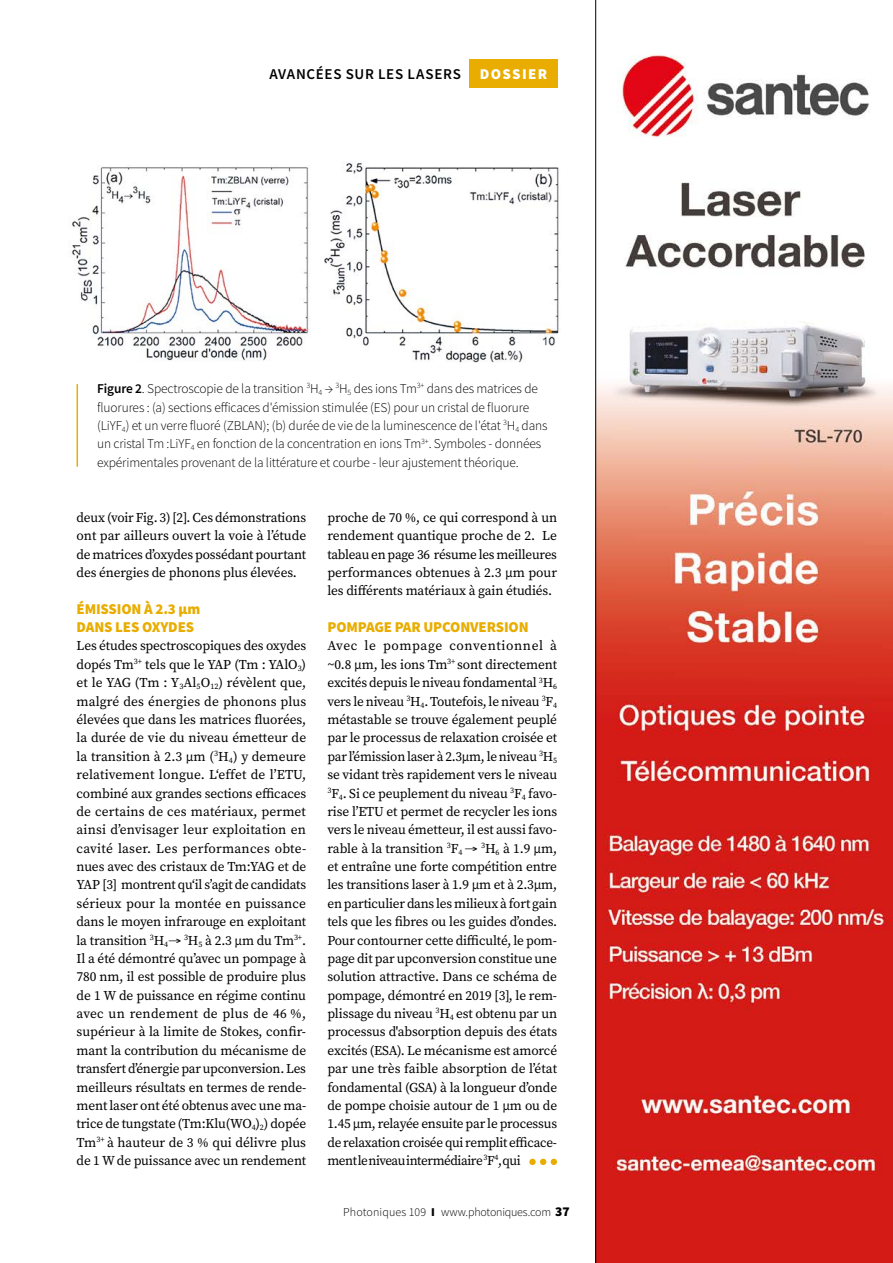
<style>
.page{position:relative;width:893px;height:1263px;background:#fff}
.page>*{position:absolute;margin:0;border:0;box-sizing:border-box;transform-origin:0 0}
.t1{font:900 15px/18px "Source Sans Pro";letter-spacing:-.01em;color:#e8ad00}
.t2{font:600 15px "Source Sans Pro";letter-spacing:.04em;color:#000}
.t3{font:900 15px "Source Sans Pro";letter-spacing:.09em;color:#fff}
.t4{font:13.5px/18.3px "Source Serif Pro";letter-spacing:-.01em;color:#000;text-align:justify}
.t5{font:300 13.5px/18.3px "Source Sans Pro";letter-spacing:-.01em;color:#000}
.t6{font:300 12px "Source Sans Pro";color:#000}
.s1{font-weight:600}
.s2{font-weight:900}
.s3{font-weight:900;font-size:13.5px}
</style>
<div class="page">
<div style="left:469px;top:60px;width:89px;height:28px;background:#e8ad00"></div>
<img style="left:72px;top:167px;width:239px;height:194px">
<img style="left:324px;top:163px;width:236px;height:200px">
<hr style="left:77px;top:384px;width:1px;height:83px;background:#e8ad00">
<div style="left:529px;top:1159px;width:7px;height:6px;background:#e8ad00;border-radius:50%"></div>
<svg style="left:540px;top:1159px;width:17px;height:6px"></svg>
<img style="left:595px;top:0;width:298px;height:1263px">
<p class="t2" style="left:269px;top:64px;width:11px">AVANCÉES</p>
<p class="t2" style="left:346px;top:64px;width:14px">SUR</p>
<p class="t2" style="left:378px;top:64px;width:41px">LES LASERS</p>
<p class="t3" style="left:480px;top:64px;width:69px">DOSSIER</p>
<p class="t5" style="left:97px;top:380px;width:452px"><span class="s1">FIGURE 2</span>. Spectroscopie de la transition <sup>3</sup>H<sub>4</sub> → <sup>3</sup>H<sub>5</sub> des ions Tm<sup>3+</sup> dans des matrices de fluorures : (a) sections efficaces d'émission stimulée (ES) pour un cristal de fluorure (LiYF<sub>4</sub>) et un verre fluoré (ZBLAN); (b) durée de vie de la luminescence de l'état <sup>3</sup>H<sub>4</sub> dans un cristal Tm :LiYF<sub>4</sub> en fonction de la concentration en ions Tm<sup>3+</sup>. Symboles - données expérimentales provenant de la littérature et courbe - leur ajustement théorique.</p>
<p class="t4" style="left:77px;top:508px;width:231px">deux (voir Fig. 3) [2]. Ces démonstrations ont par ailleurs ouvert la voie à l’étude de matrices d’oxydes possédant pourtant des énergies de phonons plus élevées.</p>
<p class="t1" style="left:77px;top:599px;width:125px">ÉMISSION À 2.3 µm<br>DANS LES OXYDES</p>
<p class="t4" style="left:77px;top:637px;width:231px">Les études spectroscopiques des oxydes dopés Tm<sup>3+</sup> tels que le YAP (Tm : YAlO<sub>3</sub>) et le YAG (Tm : Y<sub>3</sub>Al<sub>5</sub>O<sub>12</sub>) révèlent que, malgré des énergies de phonons plus élevées que dans les matrices fluorées, la durée de vie du niveau émetteur de la transition à 2.3 µm (<sup>3</sup>H<sub>4</sub>) y demeure relativement longue. L‘effet de l’ETU, combiné aux grandes sections efficaces de certains de ces matériaux, permet ainsi d’envisager leur exploitation en cavité laser. Les performances obte&shy;nues avec des cristaux de Tm:YAG et de YAP [3] montrent qu‘il s’agit de candidats sérieux pour la montée en puissance dans le moyen infrarouge en exploitant la transition <sup>3</sup>H<sub>4</sub>→ <sup>3</sup>H<sub>5</sub> à 2.3 µm du Tm<sup>3+</sup>.<br>Il a été démontré qu’avec un pompage à 780 nm, il est possible de produire plus de 1 W de puissance en régime continu avec un rendement de plus de 46 %, supérieur à la limite de Stokes, confir&shy;mant la contribution du mécanisme de transfert d’énergie par upconversion. Les meilleurs résultats en termes de rende&shy;ment laser ont été obtenus avec une ma&shy;trice de tungstate (Tm:Klu(WO<sub>4</sub>)<sub>2</sub>) dopée Tm<sup>3+</sup> à hauteur de 3 % qui délivre plus de 1 W de puissance avec un rendement</p>
<p class="t4" style="left:327px;top:508px;width:231px">proche de 70 %, ce qui correspond à un rendement quantique proche de 2. Le tableau en page 36 résume les meilleures performances obtenues à 2.3 µm pour les différents matériaux à gain étudiés.</p>
<p class="t1" style="left:327px;top:618px;width:203px">POMPAGE PAR UPCONVERSION</p>
<p class="t4" style="left:327px;top:637px;width:231px">Avec le pompage conventionnel à ~0.8 μm, les ions Tm<sup>3+</sup> sont directement excités depuis le niveau fondamental <sup>3</sup>H<sub>6 </sub>vers le niveau <sup>3</sup>H<sub>4</sub>. Toutefois, le niveau <sup>3</sup>F<sub>4 </sub>métastable se trouve également peuplé par le processus de relaxation croisée et par l’émission laser à 2.3µm, le niveau <sup>3</sup>H<sub>5 </sub>se vidant très rapidement vers le niveau <sup>3</sup>F<sub>4</sub>. Si ce peuplement du niveau <sup>3</sup>F<sub>4</sub> favo&shy;rise l’ETU et permet de recycler les ions vers le niveau émetteur, il est aussi favo&shy;rable à la transition <sup>3</sup>F<sub>4</sub> → <sup>3</sup>H<sub>6</sub> à 1.9 μm, et entraîne une forte compétition entre les transitions laser à 1.9 µm et à 2.3µm, en particulier dans les milieux à fort gain tels que les fibres ou les guides d’ondes.<br>Pour contourner cette difficulté, le pom&shy;page dit par upconversion constitue une solution attractive. Dans ce schéma de pompage, démontré en 2019 [3], le rem&shy;plissage du niveau <sup>3</sup>H<sub>4</sub> est obtenu par un processus d'absorption depuis des états excités (ESA). Le mécanisme est amorcé par une très faible absorption de l’état fondamental (GSA) à la longueur d’onde de pompe choisie autour de 1 µm ou de 1.45 µm, relayée ensuite par le processus de relaxation croisée qui remplit efficace&shy;ment le niveau intermédiaire <sup>3</sup>F<sup>4</sup>, qui</p>
<p class="t6" style="left:343px;top:1205px;width:228px">Photoniques 109 <span class="s2">I</span> www.photoniques.com <span class="s3">37</span></p>
</div>
